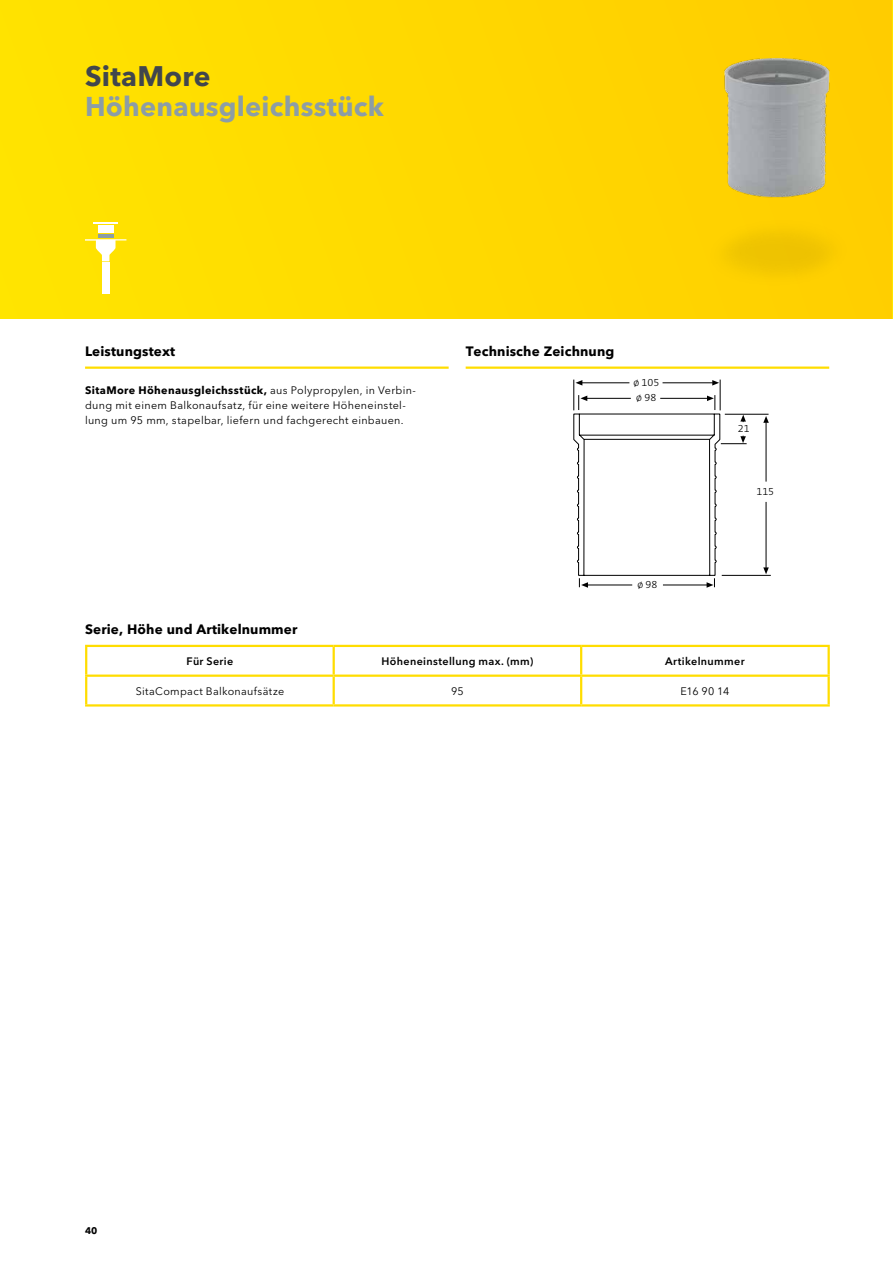
<style>
.page{position:relative;width:893px;height:1263px;background:#fff}
.page>*{position:absolute;margin:0;border:0;box-sizing:border-box;transform-origin:0 0}
.t1{font:700 28.05px "Avenir Next W1 G";letter-spacing:.01em;color:#41464d}
.t2{font:700 27px "Avenir Next W1 G";letter-spacing:.01em;color:#8c9da6}
.t3{font:700 13.5px "Avenir Next W1 G";letter-spacing:.01em;color:#000}
.t4{font:10.8px/15px "Avenir Next W1 G";letter-spacing:.03em;color:#000}
.t5{font:600 10.8px "Avenir Next W1 G";letter-spacing:.03em;color:#000}
.t6{font:300 10.8px/14.4px "The Sans B3";color:#000}
.t7{font:700 9.6px "Avenir Next W1 G";color:#000}
.s1{font-weight:700}
</style>
<div class="page">
<div style="left:0;top:0;width:893px;height:319px;background:#ffda00"></div>
<hr style="left:892px;top:0;width:1px;height:319px;background:#ffe400">
<hr style="left:725px;top:414px;width:43px;height:1px;background:#000">
<hr style="left:722px;top:575px;width:49px;height:1px;background:#000">
<hr style="left:766px;top:502px;width:1px;height:66px;background:#000">
<svg style="left:763px;top:567px;width:6px;height:7px"></svg>
<hr style="left:573px;top:380px;width:1px;height:30px;background:#000">
<hr style="left:720px;top:380px;width:1px;height:30px;background:#000">
<hr style="left:662px;top:382px;width:51px;height:1px;background:#000">
<svg style="left:712px;top:380px;width:7px;height:6px"></svg>
<hr style="left:582px;top:382px;width:47px;height:1px;background:#000">
<svg style="left:576px;top:380px;width:6px;height:6px"></svg>
<svg style="left:573px;top:395px;width:174px;height:193px"></svg>
<hr style="left:766px;top:422px;width:1px;height:60px;background:#000">
<svg style="left:763px;top:416px;width:6px;height:7px"></svg>
<img style="left:714px;top:50px;width:176px;height:269px">
<hr style="left:85px;top:366px;width:364px;height:3px;background:#fd0">
<hr style="left:466px;top:366px;width:363px;height:3px;background:#fd0">
<hr style="left:85px;top:647px;width:2px;height:27px;background:#fd0">
<hr style="left:85px;top:645px;width:249px;height:2px;background:#fd0">
<hr style="left:333px;top:647px;width:2px;height:27px;background:#fd0">
<hr style="left:334px;top:645px;width:247px;height:2px;background:#fd0">
<hr style="left:581px;top:645px;width:249px;height:2px;background:#fd0">
<hr style="left:580px;top:647px;width:2px;height:27px;background:#fd0">
<hr style="left:827px;top:647px;width:3px;height:27px;background:#fd0">
<hr style="left:85px;top:677px;width:2px;height:27px;background:#fd0">
<hr style="left:85px;top:674px;width:249px;height:3px;background:#fd0">
<hr style="left:85px;top:704px;width:249px;height:2px;background:#fd0">
<hr style="left:333px;top:677px;width:2px;height:27px;background:#fd0">
<hr style="left:334px;top:674px;width:247px;height:3px;background:#fd0">
<hr style="left:581px;top:674px;width:249px;height:3px;background:#fd0">
<hr style="left:580px;top:677px;width:2px;height:27px;background:#fd0">
<hr style="left:827px;top:677px;width:3px;height:27px;background:#fd0">
<hr style="left:334px;top:704px;width:247px;height:2px;background:#fd0">
<hr style="left:581px;top:704px;width:249px;height:2px;background:#fd0">
<svg style="left:85px;top:239px;width:41px;height:22px"></svg>
<div style="left:102px;top:262px;width:7px;height:32px;background:#fff"></div>
<hr style="left:94px;top:222px;width:24px;height:2px;background:#fff">
<hr style="left:98px;top:234px;width:15px;height:4px;background:#8c9da6">
<div style="left:98px;top:225px;width:15px;height:7px;background:#fff"></div>
<h1 class="t1" style="left:85px;top:59px;width:127px">SitaMore</h1>
<h2 class="t2" style="left:85px;top:90px;width:300px">Höhenausgleichsstück</h2>
<p class="t3" style="left:85px;top:343px;width:92px">Leistungstext</p>
<p class="t3" style="left:466px;top:343px;width:150px">Technische Zeichnung</p>
<p class="t4" style="left:85px;top:383px;width:332px"><span class="s1">SitaMore Höhenausgleichsstück,</span> aus Polypropylen, in Verbin&shy;dung mit einem Balkonaufsatz, für eine weitere Höheneinstel&shy;lung um 95 mm, stapelbar, liefern und fachgerecht einbauen.</p>
<p class="t6" style="left:633px;top:376px;width:27px">ø 105 ø 98</p>
<p class="t6" style="left:738px;top:422px;width:13px">21</p>
<p class="t6" style="left:756px;top:484px;width:19px">115</p>
<p class="t3" style="left:85px;top:621px;width:214px">Serie, Höhe und Artikelnummer</p>
<p class="t6" style="left:637px;top:577px;width:22px">ø 98</p>
<p class="t5" style="left:187px;top:654px;width:48px">Für Serie</p>
<p class="t5" style="left:382px;top:654px;width:153px">Höheneinstellung max. (mm)</p>
<p class="t5" style="left:665px;top:654px;width:81px">Artikelnummer</p>
<p class="t4" style="left:136px;top:683px;width:150px">SitaCompact Balkonaufsätze</p>
<p class="t4" style="left:451px;top:683px;width:14px">95</p>
<p class="t4" style="left:680px;top:683px;width:51px">E16 90 14</p>
<p class="t7" style="left:85px;top:1224px;width:14px">40</p>
</div>
